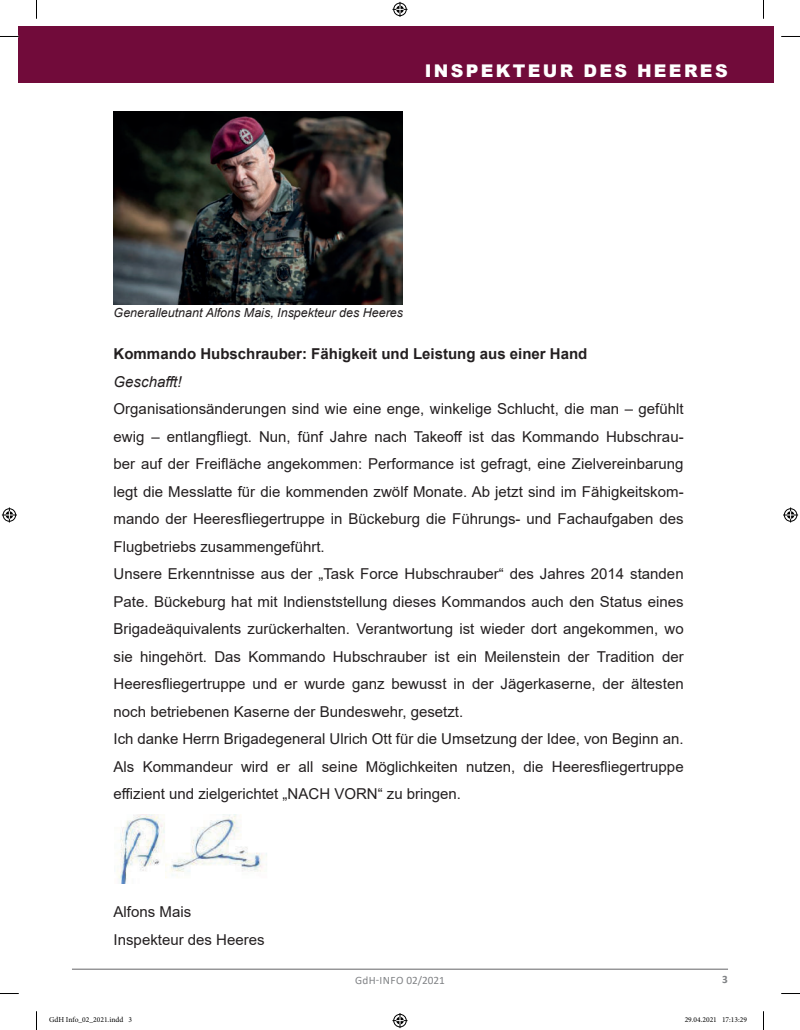
<style>
.page{position:relative;width:800px;height:1030px;background:#fff}
.page>*{position:absolute;margin:0;border:0;box-sizing:border-box;transform-origin:0 0}
.t1{font:900 17.5px "Arial";letter-spacing:.135em;color:#fff}
.t2{font:15px/27.5px "Arial";color:#231f20}
.t3{font:700 15px "Arial";color:#231f20}
.t4{font:italic 15px "Arial";color:#231f20}
.t5{font:italic 12.5px "Arial";color:#231f20}
.t6{font:11.25px "Calibri";letter-spacing:.02em;color:#808285}
.t7{font:700 11.25px "Calibri";color:#808285}
.t8{font:7.5px "Minion Pro";color:#000}
</style>
<div class="page">
<hr style="left:72px;top:968px;width:655px;height:1px;background:#636366">
<div style="left:19px;top:26px;width:754px;height:57px;background:#710b3a"></div>
<img style="left:114px;top:112px;width:288px;height:192px">
<img style="left:116px;top:814px;width:151px;height:69px">
<svg style="left:0;top:36px;width:19px;height:1px"></svg>
<svg style="left:781px;top:36px;width:18px;height:1px"></svg>
<svg style="left:0;top:993px;width:19px;height:1px"></svg>
<svg style="left:781px;top:993px;width:18px;height:1px"></svg>
<svg style="left:36px;top:0;width:1px;height:19px"></svg>
<svg style="left:36px;top:1011px;width:1px;height:19px"></svg>
<svg style="left:763px;top:0;width:1px;height:19px"></svg>
<svg style="left:763px;top:1011px;width:1px;height:19px"></svg>
<svg style="left:392px;top:2px;width:15px;height:15px"></svg>
<svg style="left:392px;top:1013px;width:15px;height:15px"></svg>
<svg style="left:2px;top:507px;width:15px;height:15px"></svg>
<svg style="left:783px;top:507px;width:14px;height:15px"></svg>
<p class="t1" style="left:424px;top:65px;width:304px">INSPEKTEUR DES HEERES</p>
<p class="t5" style="left:114px;top:304px;width:291px">Generalleutnant Alfons Mais, Inspekteur des Heeres</p>
<p class="t3" style="left:114px;top:348px;width:475px">Kommando Hubschrauber: Fähigkeit und Leistung aus einer Hand</p>
<p class="t4" style="left:114px;top:372px;width:69px">Geschafft!</p>
<p class="t2" style="left:114px;top:396px;width:571px">Organisationsänderungen sind wie eine enge, winkelige Schlucht, die man – gefühlt ewig – entlangfliegt. Nun, fünf Jahre nach Takeoff ist das Kommando Hubschrau&shy;ber auf der Freifläche angekommen: Performance ist gefragt, eine Zielvereinbarung legt die Messlatte für die kommenden zwölf Monate. Ab jetzt sind im Fähigkeitskom&shy;mando der Heeresfliegertruppe in Bückeburg die Führungs- und Fachaufgaben des Flugbetriebs zusammengeführt.<br>Unsere Erkenntnisse aus der „Task Force Hubschrauber“ des Jahres 2014 standen Pate. Bückeburg hat mit Indienststellung dieses Kommandos auch den Status eines Brigadeäquivalents zurückerhalten. Verantwortung ist wieder dort angekommen, wo sie hingehört. Das Kommando Hubschrauber ist ein Meilenstein der Tradition der Heeresfliegertruppe und er wurde ganz bewusst in der Jägerkaserne, der ältesten noch betriebenen Kaserne der Bundeswehr, gesetzt.<br>Ich danke Herrn Brigadegeneral Ulrich Ott für die Umsetzung der Idee, von Beginn an.<br>Als Kommandeur wird er all seine Möglichkeiten nutzen, die Heeresfliegertruppe effizient und zielgerichtet „NACH VORN“ zu bringen.</p>
<p class="t2" style="left:114px;top:898px;width:152px">Alfons Mais<br>Inspekteur des Heeres</p>
<p class="t6" style="left:355px;top:973px;width:91px">GdH-INFO 02/2021</p>
<p class="t7" style="left:722px;top:975px;width:7px">3</p>
<p class="t8" style="left:49px;top:1017px;width:85px">GdH Info_02_2021.indd 3</p>
<p class="t8" style="left:684px;top:1017px;width:64px">29.04.2021 17:13:29</p>
</div>
